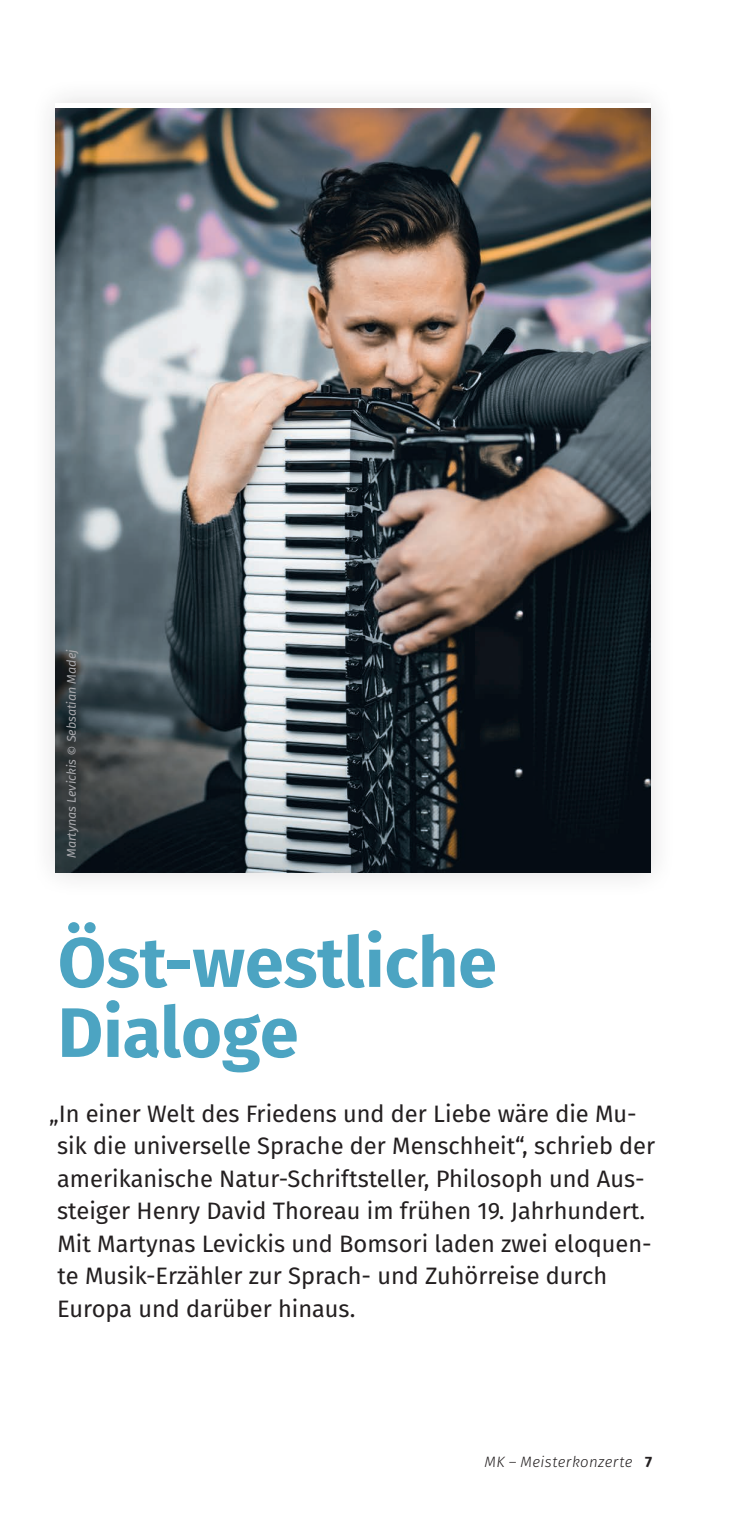
<style>
.page{position:relative;width:730px;height:1531px;background:#fff}
.page>*{position:absolute;margin:0;border:0;box-sizing:border-box;transform-origin:0 0}
.Headline{font:700 70px/70px "Fira Sans";color:#4ca4c2}
.Fließtext{font:23.75px/32.5px "Fira Sans";color:#231f20}
.t1{font:italic 300 15px "Fira Sans";letter-spacing:.025em;color:#231f20}
.Fotocredit{font:italic 12.5px "Fira Sans";color:#a8a9ad}
.s1{font-weight:700;font-style:normal}
</style>
<div class="page">
<div style="left:29px;top:77px;width:648px;height:822px;background:#fafafa"></div>
<img style="left:55px;top:109px;width:596px;height:763px">
<p class="Fotocredit" style="left:62px;top:858px;width:211px;rotate:-90deg">Martynas Levickis © Sebsatian Madej</p>
<p class="Headline" style="left:58px;top:922px;width:441px">Öst-westliche<br>Dialoge</p>
<p class="Fließtext" style="left:57px;top:1097px;width:600px;text-indent:-8px">„In einer Welt des Friedens und der Liebe wäre die Mu&shy;sik die universelle Sprache der Menschheit“, schrieb der amerikanische Natur-Schriftsteller, Philosoph und Aus&shy;steiger Henry David Thoreau im frühen 19. Jahrhundert.<br>Mit Martynas Levickis und Bomsori laden zwei eloquen&shy;te Musik-Erzähler zur Sprach- und Zuhörreise durch Europa und darüber hinaus.</p>
<p class="t1" style="left:484px;top:1451px;width:169px">MK – Meisterkonzerte <span class="s1">7</span></p>
</div>
